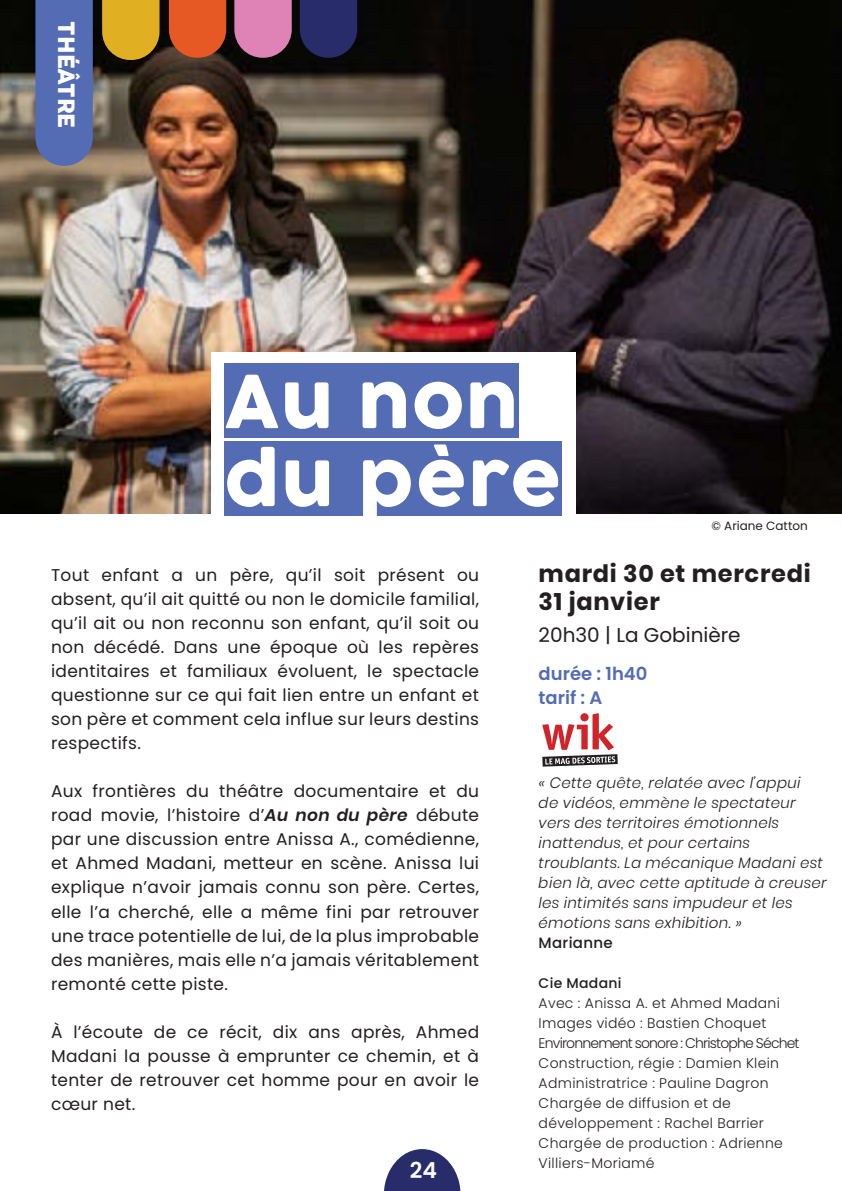
<style>
.page{position:relative;width:842px;height:1191px;background:#fff}
.page>*{position:absolute;margin:0;border:0;box-sizing:border-box;transform-origin:0 0}
.t1{font:72px/78px "Cocogoose";letter-spacing:.02em;color:#fff}
.t2{font:700 24px/28px "Poppins";letter-spacing:.03em;color:#231f20}
.t3{font:22px "Cocogoose";color:#fff}
.t4{font:600 22px "Poppins";color:#fff}
.t5{font:20px "Poppins";color:#231f20}
.t6{font:600 18px/24px "Poppins";color:#536cb4}
.t7{font:17px/24px "Poppins";letter-spacing:.02em;color:#231f20;text-align:justify}
.t8{font:italic 300 15px/20px "Poppins";letter-spacing:.02em;color:#231f20}
.t9{font:500 15px "Poppins";letter-spacing:.02em;color:#231f20}
.t10{font:300 14px/20px "Poppins";letter-spacing:.02em;color:#231f20}
.t11{font:500 14px "Poppins";letter-spacing:.02em;color:#231f20}
.t12{font:12px "Poppins";color:#231f20}
.s1{font-weight:600;font-style:italic}
</style>
<div class="page">
<svg style="left:384px;top:1149px;width:77px;height:42px"></svg>
<img style="left:0;top:0;width:842px;height:514px">
<div style="left:211px;top:352px;width:364px;height:351px;background:#fff"></div>
<div style="left:224px;top:363px;width:294px;height:74px;background:#536cb4"></div>
<div style="left:224px;top:441px;width:337px;height:74px;background:#536cb4"></div>
<svg style="left:35px;top:0;width:58px;height:166px;background:#556baf"></svg>
<svg style="left:102px;top:0;width:58px;height:60px;background:#ca9e1f"></svg>
<svg style="left:169px;top:0;width:57px;height:58px;background:#d45323"></svg>
<svg style="left:234px;top:0;width:58px;height:58px;background:#c574a1"></svg>
<svg style="left:300px;top:0;width:57px;height:58px;background:#242860"></svg>
<svg style="left:542px;top:713px;width:76px;height:53px"></svg>
<p class="t3" style="left:81px;top:21px;width:108px;rotate:90deg">THÉÂTRE</p>
<h1 class="t1" style="left:224px;top:366px;width:339px">Au non du père</h1>
<p class="t12" style="left:711px;top:519px;width:98px">© Ariane Catton</p>
<p class="t7" style="left:51px;top:563px;width:430px">Tout enfant a un père, qu’il soit présent ou absent, qu’il ait quitté ou non le domicile familial, qu’il ait ou non reconnu son enfant, qu’il soit ou non décédé. Dans une époque où les repères identitaires et familiaux évoluent, le spectacle questionne sur ce qui fait lien entre un enfant et son père et comment cela influe sur leurs destins respectifs.</p>
<p class="t7" style="left:51px;top:779px;width:430px">Aux frontières du théâtre documentaire et du road movie, l’histoire d’<span class="s1">Au non du père</span> débute par une discussion entre Anissa A., comédienne, et Ahmed Madani, metteur en scène. Anissa lui explique n’avoir jamais connu son père. Certes, elle l’a cherché, elle a même fini par retrouver une trace potentielle de lui, de la plus improbable des manières, mais elle n’a jamais véritablement remonté cette piste.</p>
<p class="t7" style="left:51px;top:1019px;width:430px">À l’écoute de ce récit, dix ans après, Ahmed Madani la pousse à emprunter ce chemin, et à tenter de retrouver cet homme pour en avoir le cœur net.</p>
<p class="t4" style="left:410px;top:1158px;width:29px">24</p>
<h2 class="t2" style="left:539px;top:559px;width:274px">mardi 30 et mercredi<br>31 janvier</h2>
<p class="t5" style="left:539px;top:623px;width:203px">20h30 | La Gobinière</p>
<p class="t6" style="left:539px;top:661px;width:110px">durée : 1h40 tarif : A</p>
<p class="t8" style="left:539px;top:772px;width:290px">« Cette quête, relatée avec l’appui<br>de vidéos, emmène le spectateur vers des territoires émotionnels inattendus, et pour certains troublants. La mécanique Madani est bien là, avec cette aptitude à creuser les intimités sans impudeur et les émotions sans exhibition. »</p>
<p class="t9" style="left:539px;top:933px;width:76px">Marianne</p>
<p class="t11" style="left:539px;top:974px;width:84px">Cie Madani</p>
<p class="t10" style="left:539px;top:993px;width:262px">Avec : Anissa A. et Ahmed Madani<br>Images vidéo : Bastien Choquet<br>Environnement sonore : Christophe Séchet<br>Construction, régie : Damien Klein<br>Administratrice : Pauline Dagron<br>Chargée de diffusion et de développement : Rachel Barrier<br>Chargée de production : Adrienne<br>Villiers-Moriamé</p>
</div>
